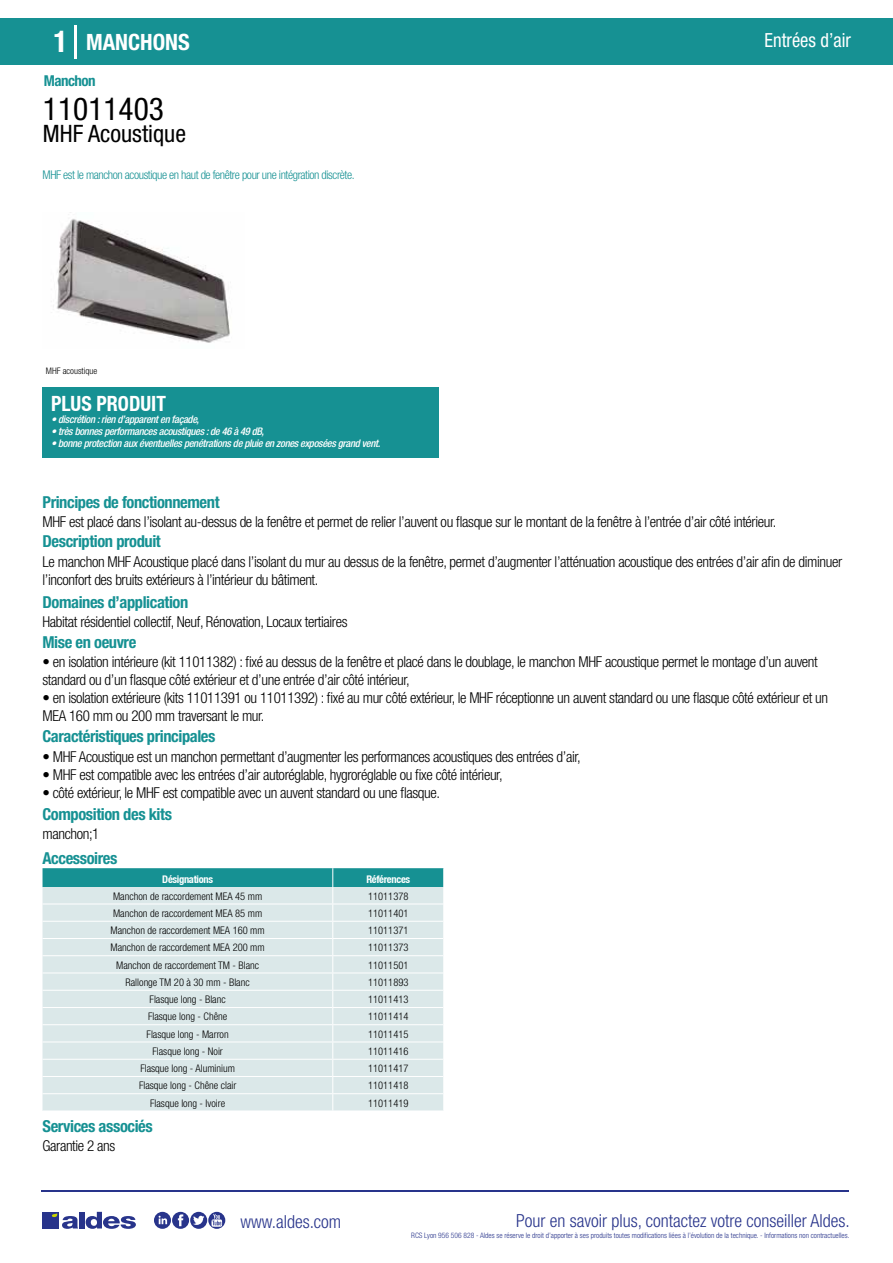
<style>
.page{position:relative;width:893px;height:1263px;background:#fff}
.page>*{position:absolute;margin:0;border:0;box-sizing:border-box;transform-origin:0 0}
.t1{font:condensed 31.5px "Helvetica Neue LT Std";color:#000}
.t2{font:condensed 24px "Helvetica Neue LT Std";color:#000}
.t3{font:700 condensed 22.5px "Helvetica Neue LT Std";color:#fff}
.t4{font:700 condensed 21px "Helvetica Neue";color:#fff;scale:.95 1}
.t5{font:condensed 19.5px "Helvetica Neue LT Std";color:#fff;scale:.95 1}
.t6{font:300 condensed 18px "Helvetica Neue";color:#28348b}
.t7{font:700 condensed 16.5px "Helvetica Neue LT Std";letter-spacing:-.025em;color:#169193}
.t8{font:300 condensed 15px/18px "Helvetica Neue LT Std";letter-spacing:-.025em;color:#000}
.t9{font:700 condensed 15px "Helvetica Neue LT Std";letter-spacing:-.035em;color:#169193}
.t10{font:300 condensed 12px "Helvetica Neue LT Std";letter-spacing:-.035em;color:#169193}
.t11{font:300 condensed 10.5px "Helvetica Neue";color:#000}
.t12{font:italic 500 condensed 10.5px "Helvetica Neue";letter-spacing:-.03em;color:#fff}
.t13{font:700 condensed 10.5px "Helvetica Neue";letter-spacing:-.03em;color:#fff}
.t14{font:300 condensed 9px "Helvetica Neue";color:#000}
.t15{font:300 condensed 7.5px "Helvetica Neue";color:#28348b}
.s1{font-size:30px}
</style>
<div class="page">
<div style="left:0;top:18px;width:893px;height:46px;background:#169193"></div>
<div style="left:43px;top:387px;width:396px;height:70px;background:#169193"></div>
<hr style="left:74px;top:25px;width:2px;height:33px;background:#fff">
<svg style="left:57px;top:212px;width:173px;height:131px"></svg>
<svg style="left:43px;top:868px;width:401px;height:242px;background:#cde2e3"></svg>
<hr style="left:41px;top:1190px;width:808px;height:1px;background:#28348b">
<svg style="left:154px;top:1212px;width:71px;height:17px"></svg>
<div style="left:42px;top:1212px;width:17px;height:16px;background:#28348b"></div>
<div style="left:79px;top:1212px;width:5px;height:16px;background:#28348b"></div>
<svg style="left:86px;top:1212px;width:50px;height:17px"></svg>
<svg style="left:52px;top:1213px;width:26px;height:16px"></svg>
<h3 class="t3" style="left:54px;top:28px;width:138px"><span class="s1">1</span> MANCHONS</h3>
<h3 class="t5" style="left:765px;top:29px;width:92px">Entrées d’air</h3>
<p class="t9" style="left:44px;top:71px;width:53px">Manchon</p>
<h1 class="t1" style="left:43px;top:91px;width:122px">11011403</h1>
<h2 class="t2" style="left:43px;top:120px;width:145px">MHF Acoustique</h2>
<p class="t10" style="left:43px;top:167px;width:314px">MHF est le manchon acoustique en haut de fenêtre pour une intégration discrète.</p>
<p class="t14" style="left:46px;top:365px;width:53px">MHF acoustique</p>
<p class="t14" style="left:52px;top:365px;width:78px">anchon MHF acoustique</p>
<h3 class="t4" style="left:51px;top:391px;width:122px">PLUS PRODUIT</h3>
<p class="t12" style="left:51px;top:413px;width:150px">• discrétion : rien d’apparent en façade,</p>
<p class="t12" style="left:51px;top:425px;width:214px">• très bonnes performances acoustiques : de 46 à 49 dB,</p>
<p class="t12" style="left:51px;top:437px;width:331px">• bonne protection aux éventuelles penétrations de pluie en zones exposées grand vent.</p>
<p class="t7" style="left:43px;top:492px;width:179px">Principes de fonctionnement</p>
<p class="t8" style="left:43px;top:513px;width:735px">MHF est placé dans l’isolant au-dessus de la fenêtre et permet de relier l’auvent ou flasque sur le montant de la fenêtre à l’entrée d’air côté intérieur.</p>
<p class="t8" style="left:43px;top:552px;width:801px">Le manchon MHF Acoustique placé dans l’isolant du mur au dessus de la fenêtre, permet d’augmenter l’atténuation acoustique des entrées d’air afin de diminuer l’inconfort des bruits extérieurs à l’intérieur du bâtiment.</p>
<p class="t8" style="left:43px;top:613px;width:307px">Habitat résidentiel collectif, Neuf, Rénovation, Locaux tertiaires</p>
<p class="t8" style="left:43px;top:652px;width:777px">• en isolation intérieure (kit 11011382) : fixé au dessus de la fenêtre et placé dans le doublage, le manchon MHF acoustique permet le montage d’un auvent standard ou d’un flasque côté extérieur et d’une entrée d’air côté intérieur,</p>
<p class="t8" style="left:43px;top:688px;width:787px">• en isolation extérieure (kits 11011391 ou 11011392) : fixé au mur côté extérieur, le MHF réceptionne un auvent standard ou une flasque côté extérieur et un<br>MEA 160 mm ou 200 mm traversant le mur.</p>
<p class="t7" style="left:43px;top:531px;width:120px">Description produit</p>
<p class="t7" style="left:43px;top:592px;width:147px">Domaines d’application</p>
<p class="t7" style="left:43px;top:632px;width:95px">Mise en oeuvre</p>
<p class="t7" style="left:43px;top:726px;width:174px">Caractéristiques principales</p>
<p class="t8" style="left:43px;top:747px;width:540px">• MHF Acoustique est un manchon permettant d’augmenter les performances acoustiques des entrées d’air,</p>
<p class="t8" style="left:43px;top:765px;width:462px">• MHF est compatible avec les entrées d’air autoréglable, hygroréglable ou fixe côté intérieur,</p>
<p class="t8" style="left:43px;top:783px;width:399px">• côté extérieur, le MHF est compatible avec un auvent standard ou une flasque.</p>
<p class="t7" style="left:43px;top:804px;width:131px">Composition des kits</p>
<p class="t8" style="left:43px;top:825px;width:58px">manchon;1</p>
<p class="t7" style="left:43px;top:848px;width:76px">Accessoires</p>
<p class="t13" style="left:162px;top:873px;width:52px">Désignations</p>
<p class="t13" style="left:366px;top:873px;width:45px">Références</p>
<p class="t11" style="left:113px;top:890px;width:151px">Manchon de raccordement MEA 45 mm</p>
<p class="t11" style="left:368px;top:890px;width:42px">11011378</p>
<p class="t11" style="left:113px;top:907px;width:151px">Manchon de raccordement MEA 85 mm</p>
<p class="t11" style="left:368px;top:907px;width:42px">11011401</p>
<p class="t11" style="left:111px;top:924px;width:156px">Manchon de raccordement MEA 160 mm</p>
<p class="t11" style="left:368px;top:924px;width:42px">11011371</p>
<p class="t11" style="left:111px;top:941px;width:156px">Manchon de raccordement MEA 200 mm</p>
<p class="t11" style="left:368px;top:941px;width:42px">11011373</p>
<p class="t11" style="left:116px;top:959px;width:145px">Manchon de raccordement TM - Blanc</p>
<p class="t11" style="left:368px;top:959px;width:42px">11011501</p>
<p class="t11" style="left:126px;top:976px;width:126px">Rallonge TM 20 à 30 mm - Blanc</p>
<p class="t11" style="left:368px;top:976px;width:42px">11011893</p>
<p class="t11" style="left:150px;top:993px;width:78px">Flasque long - Blanc</p>
<p class="t11" style="left:368px;top:993px;width:42px">11011413</p>
<p class="t11" style="left:148px;top:1010px;width:81px">Flasque long - Chêne</p>
<p class="t11" style="left:368px;top:1010px;width:42px">11011414</p>
<p class="t11" style="left:147px;top:1028px;width:84px">Flasque long - Marron</p>
<p class="t11" style="left:368px;top:1028px;width:42px">11011415</p>
<p class="t11" style="left:152px;top:1045px;width:72px">Flasque long - Noir</p>
<p class="t11" style="left:368px;top:1045px;width:42px">11011416</p>
<p class="t11" style="left:140px;top:1062px;width:96px">Flasque long - Aluminium</p>
<p class="t11" style="left:368px;top:1062px;width:42px">11011417</p>
<p class="t11" style="left:139px;top:1079px;width:99px">Flasque long - Chêne clair</p>
<p class="t11" style="left:368px;top:1079px;width:42px">11011418</p>
<p class="t11" style="left:150px;top:1097px;width:77px">Flasque long - Ivoire</p>
<p class="t11" style="left:368px;top:1097px;width:42px">11011419</p>
<p class="t7" style="left:43px;top:1116px;width:112px">Services associés</p>
<p class="t8" style="left:43px;top:1136px;width:74px">Garantie 2 ans</p>
<p class="t6" style="left:240px;top:1211px;width:102px">www.aldes.com</p>
<p class="t6" style="left:516px;top:1211px;width:335px">Pour en savoir plus, contactez votre conseiller Aldes.</p>
<p class="t15" style="left:411px;top:1230px;width:440px">RCS Lyon 956 506 828 - Aldes se réserve le droit d’apporter à ses produits toutes modifications liées à l’évolution de la technique. - Informations non contractuelles.</p>
</div>
